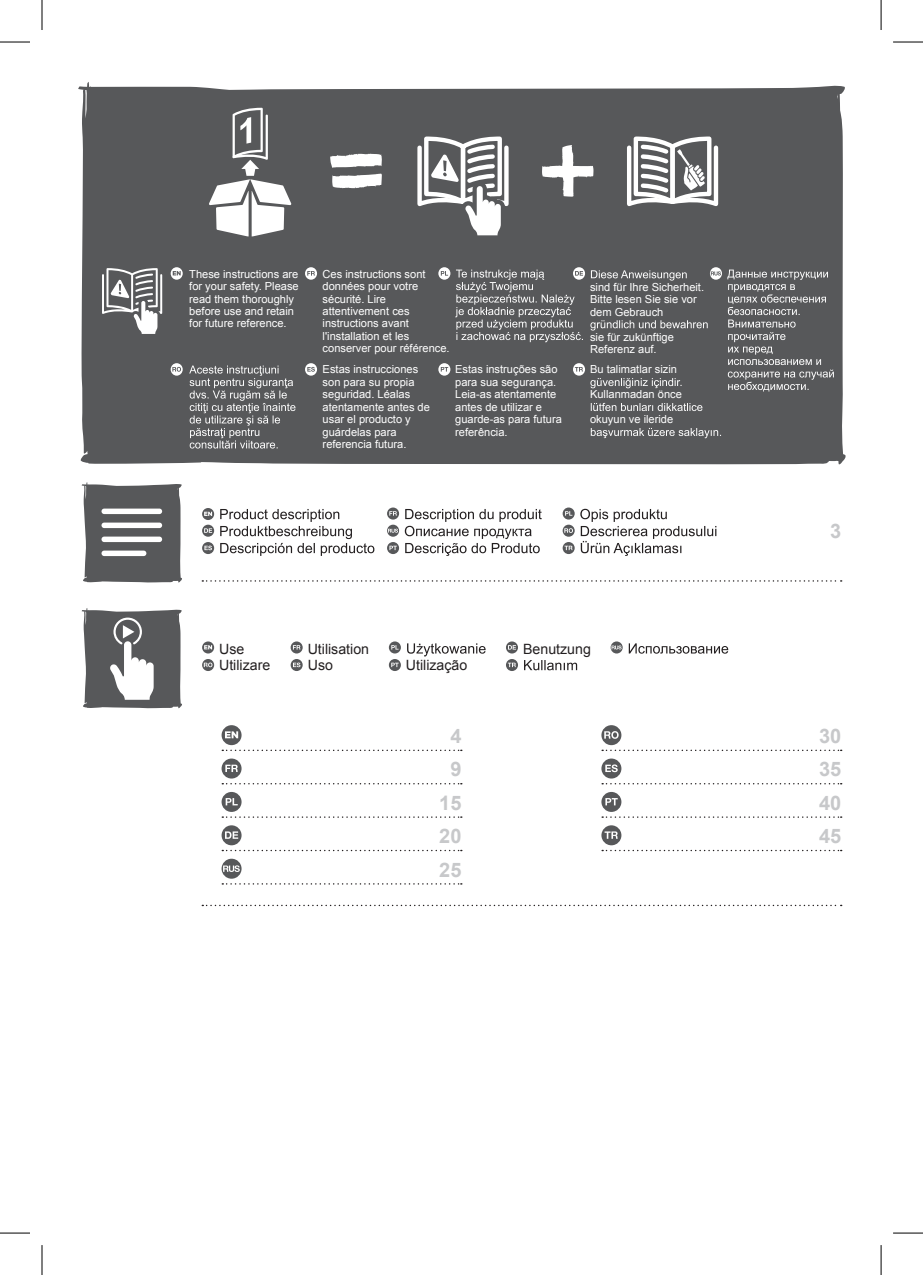
<style>
.page{position:relative;width:923px;height:1275px;background:#fff}
.page>*{position:absolute;margin:0;border:0;box-sizing:border-box;transform-origin:0 0}
.t1{font:700 20px/33.4px "Arial";color:#c7c8ca;text-align:center}
.t2{font:14.2px "Arial";color:#231f20}
.t3{font:11px/12.4px "Arial";color:#fff}
</style>
<div class="page">
<div style="left:78px;top:82px;width:768px;height:383px;background:#57585a"></div>
<svg style="left:102px;top:268px;width:60px;height:66px"></svg>
<svg style="left:415px;top:134px;width:96px;height:106px"></svg>
<svg style="left:625px;top:134px;width:95px;height:76px"></svg>
<svg style="left:209px;top:108px;width:83px;height:128px"></svg>
<svg style="left:542px;top:145px;width:52px;height:52px"></svg>
<svg style="left:330px;top:154px;width:53px;height:34px"></svg>
<svg style="left:171px;top:363px;width:12px;height:12px"></svg>
<svg style="left:171px;top:267px;width:12px;height:13px"></svg>
<svg style="left:189px;top:365px;width:106px;height:83px;background:#737375"></svg>
<svg style="left:305px;top:267px;width:12px;height:13px"></svg>
<svg style="left:305px;top:363px;width:12px;height:12px"></svg>
<svg style="left:591px;top:403px;width:111px;height:8px"></svg>
<svg style="left:591px;top:428px;width:130px;height:10px"></svg>
<svg style="left:438px;top:267px;width:396px;height:124px;background:#666769"></svg>
<svg style="left:202px;top:580px;width:640px;height:1px"></svg>
<svg style="left:220px;top:509px;width:154px;height:47px"></svg>
<svg style="left:405px;top:509px;width:137px;height:47px"></svg>
<svg style="left:82px;top:482px;width:100px;height:100px;background:#666668"></svg>
<div style="left:102px;top:508px;width:60px;height:6px;background:#fff;border-radius:3px"></div>
<div style="left:102px;top:522px;width:60px;height:6px;background:#fff;border-radius:3px"></div>
<div style="left:102px;top:536px;width:60px;height:6px;background:#fff;border-radius:3px"></div>
<div style="left:102px;top:550px;width:44px;height:6px;background:#fff;border-radius:3px"></div>
<svg style="left:387px;top:542px;width:12px;height:12px"></svg>
<svg style="left:202px;top:542px;width:12px;height:12px"></svg>
<svg style="left:563px;top:507px;width:153px;height:49px"></svg>
<svg style="left:387px;top:507px;width:12px;height:29px"></svg>
<svg style="left:202px;top:508px;width:12px;height:28px"></svg>
<svg style="left:407px;top:643px;width:79px;height:13px"></svg>
<svg style="left:629px;top:643px;width:99px;height:10px"></svg>
<svg style="left:524px;top:660px;width:53px;height:10px"></svg>
<svg style="left:506px;top:659px;width:12px;height:12px"></svg>
<svg style="left:389px;top:659px;width:12px;height:12px"></svg>
<svg style="left:291px;top:659px;width:12px;height:12px"></svg>
<svg style="left:202px;top:659px;width:12px;height:12px"></svg>
<svg style="left:611px;top:641px;width:12px;height:12px"></svg>
<svg style="left:506px;top:641px;width:12px;height:12px"></svg>
<svg style="left:291px;top:641px;width:12px;height:12px"></svg>
<svg style="left:389px;top:641px;width:12px;height:12px"></svg>
<svg style="left:202px;top:641px;width:12px;height:12px"></svg>
<svg style="left:82px;top:608px;width:100px;height:100px"></svg>
<svg style="left:222px;top:725px;width:240px;height:26px"></svg>
<svg style="left:222px;top:758px;width:240px;height:26px"></svg>
<svg style="left:222px;top:792px;width:240px;height:25px"></svg>
<svg style="left:222px;top:825px;width:240px;height:26px"></svg>
<svg style="left:222px;top:858px;width:240px;height:26px"></svg>
<svg style="left:601px;top:725px;width:241px;height:26px"></svg>
<svg style="left:601px;top:758px;width:241px;height:26px"></svg>
<svg style="left:601px;top:792px;width:241px;height:25px"></svg>
<svg style="left:601px;top:825px;width:241px;height:26px"></svg>
<svg style="left:202px;top:904px;width:640px;height:2px"></svg>
<hr style="left:0;top:42px;width:30px;height:1px;background:#000">
<hr style="left:893px;top:42px;width:30px;height:1px;background:#000">
<hr style="left:0;top:1232px;width:30px;height:1px;background:#000">
<hr style="left:893px;top:1232px;width:30px;height:1px;background:#000">
<hr style="left:42px;top:0;width:1px;height:30px;background:#000">
<svg style="left:42px;top:1245px;width:1px;height:29px"></svg>
<hr style="left:881px;top:0;width:1px;height:30px;background:#000">
<svg style="left:881px;top:1245px;width:1px;height:29px"></svg>
<p class="t3" style="left:189px;top:267px;width:111px">These instructions are for your safety. Please read them thoroughly before use and retain for future reference.</p>
<p class="t3" style="left:323px;top:267px;width:129px">Ces instructions sont données pour votre sécurité. Lire attentivement ces instructions avant l'installation et les conserver pour référence.</p>
<p class="t3" style="left:323px;top:363px;width:109px">Estas instrucciones son para su propia seguridad. Léalas atentamente antes de usar el producto y guárdelas para referencia futura.</p>
<p class="t3" style="left:455px;top:363px;width:108px">Estas instruções são para sua segurança.<br>Leia-as atentamente antes de utilizar e guarde-as para futura referência.</p>
<p class="t3" style="left:590px;top:363px;width:88px">Bu talimatlar sizin</p>
<p class="t3" style="left:590px;top:281px;width:116px">sind für Ihre Sicherheit.<br>Bitte lesen Sie sie vor dem Gebrauch</p>
<p class="t3" style="left:590px;top:331px;width:85px">sie für zukünftige<br>Referenz auf.</p>
<p class="t3" style="left:590px;top:388px;width:93px">Kullanmadan önce</p>
<p class="t3" style="left:590px;top:413px;width:85px">okuyun ve ileride</p>
<p class="t2" style="left:219px;top:639px;width:27px">Use</p>
<p class="t2" style="left:308px;top:639px;width:63px">Utilisation</p>
<p class="t2" style="left:523px;top:639px;width:69px">Benutzung</p>
<p class="t2" style="left:219px;top:656px;width:53px">Utilizare</p>
<p class="t2" style="left:308px;top:656px;width:27px">Uso</p>
<p class="t2" style="left:406px;top:656px;width:63px">Utilização</p>
<p class="t1" style="left:830px;top:515px;width:13px">3</p>
<p class="t1" style="left:439px;top:720px;width:24px">4<br>9<br>15<br>20<br>25</p>
<p class="t1" style="left:819px;top:720px;width:24px;text-align:justify">30<br>35<br>40<br>45</p>
</div>
